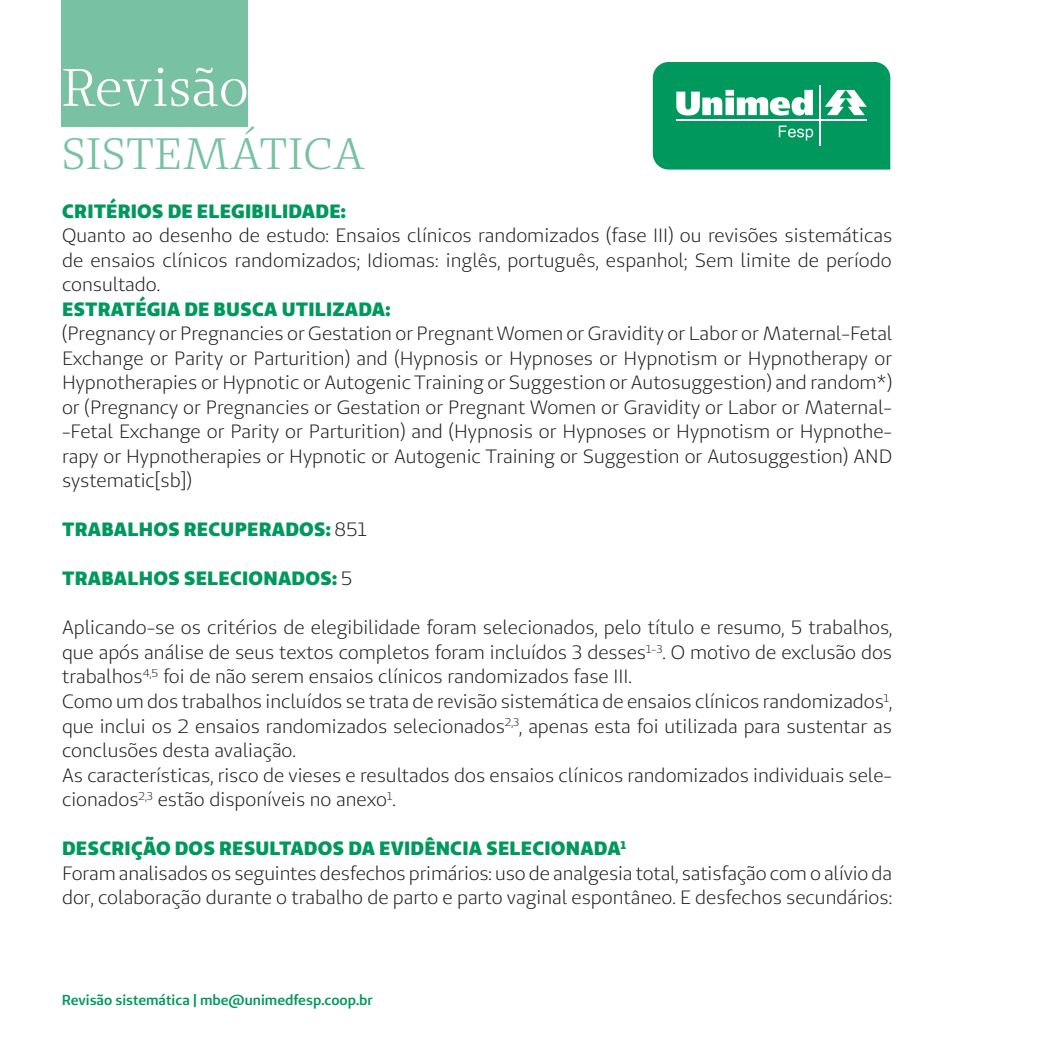
<style>
.page{position:relative;width:1042px;height:1042px;background:#fff}
.page>*{position:absolute;margin:0;border:0;box-sizing:border-box;transform-origin:0 0}
.t1{font:52.5px "Unimed Serif";color:#fff}
.t2{font:43.75px "Unimed Serif";letter-spacing:.01em;color:#78c1a2}
.Texto{font:19.25px/24.5px "Unimed Sans";color:#231f20;text-align:justify}
.Intertítulo{font:900 19.25px "Unimed Sans";letter-spacing:.01em;color:#00985c}
.t3{font:600 14.35px "Unimed Sans";color:#00985c}
.s1{font-weight:400;color:#231f20}
</style>
<div class="page">
<div style="left:61px;top:0;width:187px;height:127px;background:#78c1a2"></div>
<svg style="left:652px;top:62px;width:239px;height:108px;background:#24a673"></svg>
<h1 class="t1" style="left:62px;top:54px;width:189px">Revisão</h1>
<h2 class="t2" style="left:62px;top:126px;width:305px">SISTEMÁTICA</h2>
<p class="Intertítulo" style="left:62px;top:198px;width:285px">CRITÉRIOS DE ELEGIBILIDADE:</p>
<p class="Texto" style="left:62px;top:223px;width:831px">Quanto ao desenho de estudo: Ensaios clínicos randomizados (fase III) ou revisões sistemáticas de ensaios clínicos randomizados; Idiomas: inglês, português, espanhol; Sem limite de período consultado.</p>
<p class="Intertítulo" style="left:62px;top:296px;width:330px">ESTRATÉGIA DE BUSCA UTILIZADA:</p>
<p class="Texto" style="left:62px;top:321px;width:832px">(Pregnancy or Pregnancies or Gestation or Pregnant Women or Gravidity or Labor or Maternal-Fetal Exchange or Parity or Parturition) and (Hypnosis or Hypnoses or Hypnotism or Hypnotherapy or Hypnotherapies or Hypnotic or Autogenic Training or Suggestion or Autosuggestion) and random*) or (Pregnancy or Pregnancies or Gestation or Pregnant Women or Gravidity or Labor or Maternal--Fetal Exchange or Parity or Parturition) and (Hypnosis or Hypnoses or Hypnotism or Hypnothe&shy;rapy or Hypnotherapies or Hypnotic or Autogenic Training or Suggestion or Autosuggestion) AND systematic[sb])</p>
<p class="Intertítulo" style="left:62px;top:517px;width:306px">TRABALHOS RECUPERADOS: <span class="s1">851</span></p>
<p class="Intertítulo" style="left:62px;top:566px;width:292px">TRABALHOS SELECIONADOS: <span class="s1">5</span></p>
<p class="Texto" style="left:62px;top:615px;width:832px">Aplicando-se os critérios de elegibilidade foram selecionados, pelo título e resumo, 5 trabalhos, que após análise de seus textos completos foram incluídos 3 desses<sup>1-3</sup>. O motivo de exclusão dos trabalhos<sup>4,5</sup> foi de não serem ensaios clínicos randomizados fase III.</p>
<p class="Texto" style="left:62px;top:689px;width:831px">Como um dos trabalhos incluídos se trata de revisão sistemática de ensaios clínicos randomizados<sup>1</sup>, que inclui os 2 ensaios randomizados selecionados<sup>2,3</sup>, apenas esta foi utilizada para sustentar as conclusões desta avaliação.</p>
<p class="Texto" style="left:62px;top:762px;width:831px">As características, risco de vieses e resultados dos ensaios clínicos randomizados individuais sele&shy;cionados<sup>2,3</sup> estão disponíveis no anexo<sup>1</sup>.</p>
<p class="Intertítulo" style="left:62px;top:835px;width:565px">DESCRIÇÃO DOS RESULTADOS DA EVIDÊNCIA SELECIONADA<sup>1</sup></p>
<p class="Texto" style="left:62px;top:860px;width:831px">Foram analisados os seguintes desfechos primários: uso de analgesia total, satisfação com o alívio da dor, colaboração durante o trabalho de parto e parto vaginal espontâneo. E desfechos secundários:</p>
<p class="t3" style="left:62px;top:990px;width:313px">Revisão sistemática | mbe@unimedfesp.coop.br</p>
</div>
